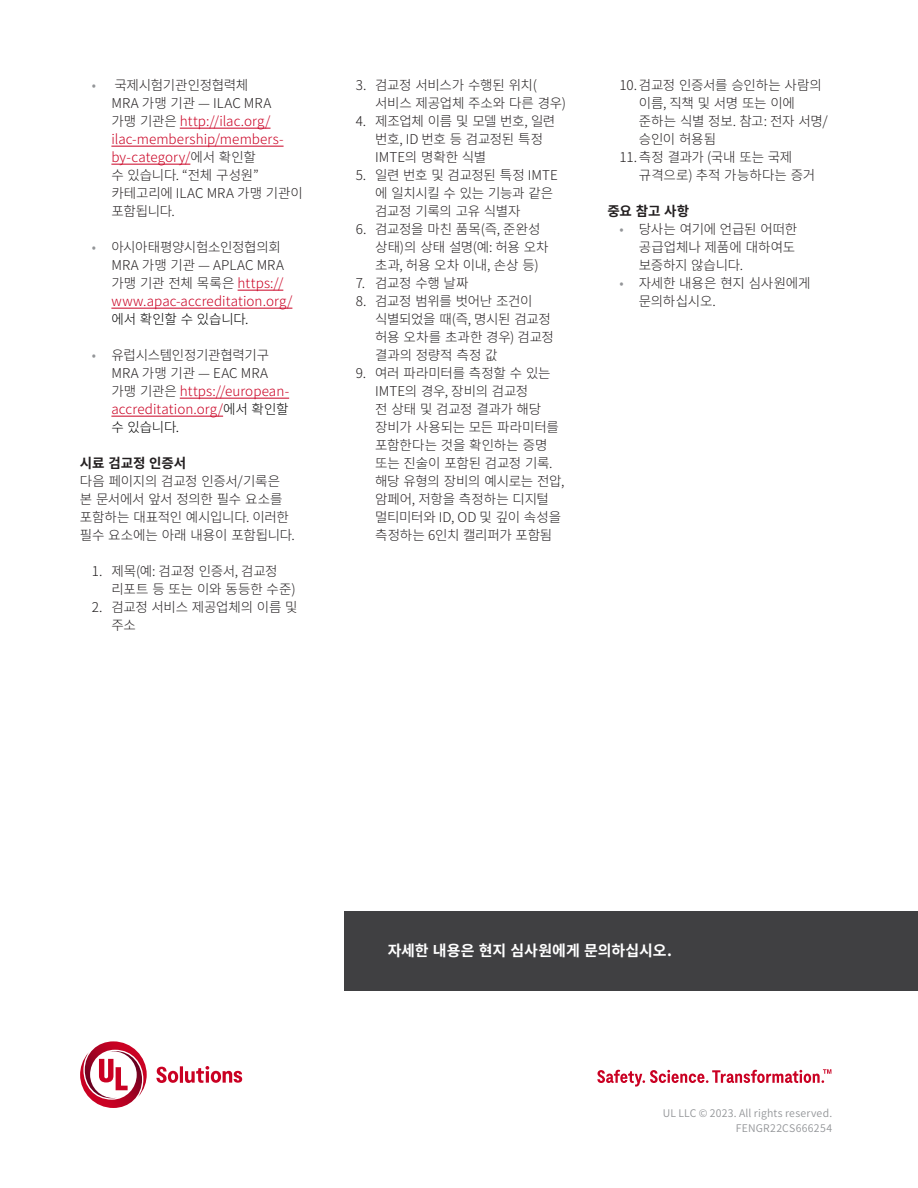
<style>
.page{position:relative;width:918px;height:1188px;background:#fff}
.page>*{position:absolute;margin:0;border:0;box-sizing:border-box;transform-origin:0 0}
.CTA{font:700 15px "Noto Sans CJ Kkr";letter-spacing:-.005em;color:#fff}
.Body_Copy{font:300 13.5px/18px "Noto Sans CJ Kkr";letter-spacing:-.015em;color:#231f20}
.t1{font:300 13.5px/18px "Noto Sans CJ Kkr";color:#ca0123}
.Body_Copy_Title{font:700 13.5px "Noto Sans CJ Kkr";letter-spacing:-.01em;color:#231f20}
.Copyright_Informatio{font:600 10.5px "Noto Sans CJ Kkr";letter-spacing:.02em;color:#939598}
.s1{color:#939598}
.s2{color:#ca0123}
.s3{color:#000}
.s4{color:#231f20}
</style>
<div class="page">
<svg style="left:80px;top:1041px;width:162px;height:67px"></svg>
<svg style="left:597px;top:1069px;width:234px;height:18px"></svg>
<hr style="left:180px;top:128px;width:91px;height:1px;background:#ca0123">
<hr style="left:111px;top:146px;width:173px;height:1px;background:#ca0123">
<hr style="left:111px;top:164px;width:79px;height:1px;background:#ca0123">
<hr style="left:238px;top:290px;width:45px;height:1px;background:#ca0123">
<hr style="left:111px;top:308px;width:181px;height:1px;background:#ca0123">
<hr style="left:180px;top:398px;width:109px;height:1px;background:#ca0123">
<hr style="left:111px;top:416px;width:112px;height:1px;background:#ca0123">
<div style="left:344px;top:911px;width:574px;height:79px;background:#404042"></div>
<p class="Body_Copy" style="left:111px;top:76px;width:193px;text-indent:-19px"><span class="s1">•</span> 국제시험기관인정협력체<br>MRA 가맹 기관 — ILAC MRA<br>가맹 기관은 <span class="s2">http://ilac.org/ ilac-membership/members&shy;by-category/</span>에서 확인할<br>수 있습니다. “전체 구성원” 카테고리에 ILAC MRA 가맹 기관이 포함됩니다.</p>
<p class="Body_Copy" style="left:111px;top:238px;width:183px;text-indent:-19px"><span class="s1">•</span> 아시아태평양시험소인정협의회<br>MRA 가맹 기관 — APLAC MRA 가맹 기관 전체 목록은 <span class="s2">https:// www.apac-accreditation.org/ </span><span class="s3">에서 확인할 수 있습니다.</span></p>
<p class="t1" style="left:111px;top:346px;width:179px;text-indent:-19px"><span class="s1">•</span> <span class="s4">유럽시스템인정기관협력기구<br>MRA 가맹 기관 — EAC MRA 가맹 기관은</span> https://european&shy;accreditation.org/<span class="s3">에서 확인할 수 있습니다.</span></p>
<h6 class="Body_Copy_Title" style="left:80px;top:456px;width:108px">시료 검교정 인증서</h6>
<p class="Body_Copy" style="left:80px;top:472px;width:217px">다음 페이지의 검교정 인증서/기록은 본 문서에서 앞서 정의한 필수 요소를 포함하는 대표적인 예시입니다. 이러한 필수 요소에는 아래 내용이 포함됩니다.</p>
<p class="Body_Copy" style="left:111px;top:562px;width:186px;text-indent:-19px">1. 제목(예: 검교정 인증서, 검교정 리포트 등 또는 이와 동등한 수준)</p>
<p class="Body_Copy" style="left:111px;top:598px;width:188px;text-indent:-19px">2. 검교정 서비스 제공업체의 이름 및 주소</p>
<p class="Body_Copy" style="left:375px;top:76px;width:192px;text-indent:-20px">3. 검교정 서비스가 수행된 위치( 서비스 제공업체 주소와 다른 경우)</p>
<p class="Body_Copy" style="left:375px;top:112px;width:182px;text-indent:-20px">4. 제조업체 이름 및 모델 번호, 일련 번호, ID 번호 등 검교정된 특정<br>IMTE의 명확한 식별</p>
<p class="Body_Copy" style="left:375px;top:166px;width:184px;text-indent:-20px">5. 일련 번호 및 검교정된 특정 IMTE 에 일치시킬 수 있는 기능과 같은 검교정 기록의 고유 식별자</p>
<p class="Body_Copy" style="left:375px;top:220px;width:175px;text-indent:-20px">6. 검교정을 마친 품목(즉, 준완성 상태)의 상태 설명(예: 허용 오차 초과, 허용 오차 이내, 손상 등)</p>
<p class="Body_Copy" style="left:356px;top:274px;width:114px">7. 검교정 수행 날짜</p>
<p class="Body_Copy" style="left:375px;top:292px;width:180px;text-indent:-20px">8. 검교정 범위를 벗어난 조건이 식별되었을 때(즉, 명시된 검교정 허용 오차를 초과한 경우) 검교정 결과의 정량적 측정 값</p>
<p class="Body_Copy" style="left:375px;top:364px;width:191px;text-indent:-20px">9. 여러 파라미터를 측정할 수 있는<br>IMTE의 경우, 장비의 검교정<br>전 상태 및 검교정 결과가 해당 장비가 사용되는 모든 파라미터를 포함한다는 것을 확인하는 증명 또는 진술이 포함된 검교정 기록. 해당 유형의 장비의 예시로는 전압, 암페어, 저항을 측정하는 디지털 멀티미터와 ID, OD 및 깊이 속성을 측정하는 6인치 캘리퍼가 포함됨</p>
<p class="Body_Copy" style="left:639px;top:76px;width:190px;text-indent:-20px">10. 검교정 인증서를 승인하는 사람의 이름, 직책 및 서명 또는 이에 준하는 식별 정보. 참고: 전자 서명/ 승인이 허용됨</p>
<p class="Body_Copy" style="left:639px;top:148px;width:178px;text-indent:-20px">11.측정 결과가 (국내 또는 국제 규격으로) 추적 가능하다는 증거</p>
<h6 class="Body_Copy_Title" style="left:607px;top:204px;width:83px">중요 참고 사항</h6>
<p class="Body_Copy" style="left:639px;top:220px;width:160px;text-indent:-20px"><span class="s1">•</span> 당사는 여기에 언급된 어떠한 공급업체나 제품에 대하여도 보증하지 않습니다.</p>
<p class="Body_Copy" style="left:639px;top:274px;width:173px;text-indent:-20px"><span class="s1">•</span> 자세한 내용은 현지 심사원에게 문의하십시오.</p>
<h6 class="CTA" style="left:388px;top:942px;width:286px">자세한 내용은 현지 심사원에게 문의하십시오.</h6>
<p class="Copyright_Informatio" style="left:663px;top:1107px;width:171px">UL LLC © 2023. All rights reserved.</p>
<p class="Copyright_Informatio" style="left:736px;top:1122px;width:98px">FENGR22CS666254</p>
</div>
